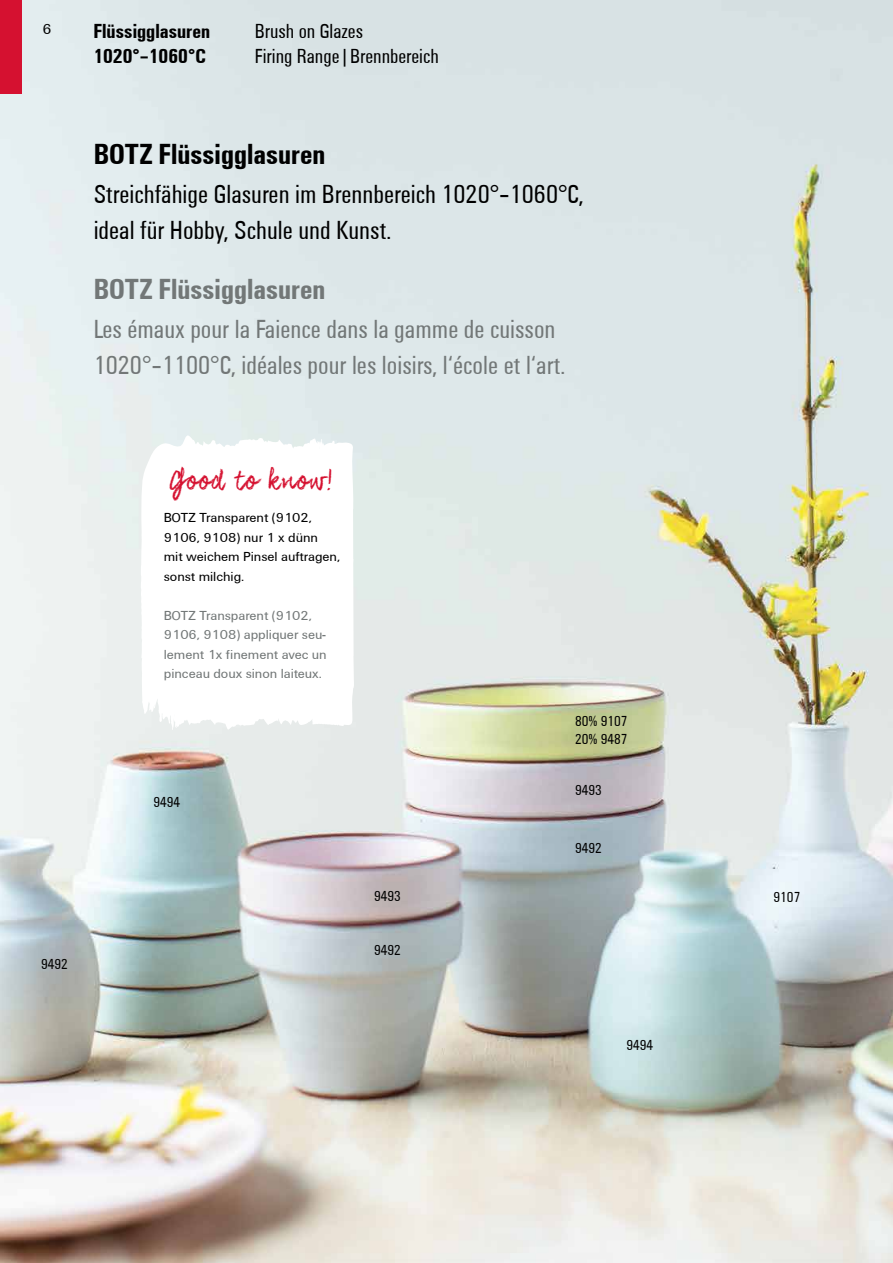
<style>
.page{position:relative;width:893px;height:1263px;background:#fff}
.page>*{position:absolute;margin:0;border:0;box-sizing:border-box;transform-origin:0 0}
.t1{font:700 30px "Weidmueller Condensed";color:#000}
.t2{font:700 30px "Weidmueller Condensed";color:#727777}
.t3{font:27px/36px "Weidmueller Condensed";color:#727777}
.t4{font:27px/36px "Weidmueller Condensed";color:#000}
.t5{font:26.85px "Coalhand Luke";color:#d51130}
.t6{font:21px/25.5px "Weidmueller Condensed";color:#000}
.t7{font:700 21px/25.2px "Weidmueller Condensed";color:#000}
.t8{font:15px/18px "Weidmueller Condensed";color:#000}
.t9{font:15px "Weidmueller";color:#000}
.t10{font:13.5px/19.5px "Weidmueller";color:#727777}
.t11{font:13.5px/19.5px "Weidmueller";color:#000}
</style>
<div class="page">
<img style="left:0;top:0;width:893px;height:1263px">
<div style="left:0;top:0;width:21px;height:93px;background:#d51130"></div>
<svg style="left:141px;top:432px;width:214px;height:298px"></svg>
<p class="t9" style="left:43px;top:20px;width:11px">6</p>
<p class="t7" style="left:93px;top:18px;width:118px">Flüssigglasuren<br>1020°–1060°C</p>
<p class="t6" style="left:255px;top:18px;width:186px">Brush on Glazes<br>Firing Range|Brennbereich</p>
<p class="t1" style="left:94px;top:133px;width:233px">BOTZ Flüssigglasuren</p>
<p class="t4" style="left:94px;top:176px;width:492px">Streichfähige Glasuren im Brennbereich 1020°–1060°C, ideal für Hobby, Schule und Kunst.</p>
<p class="t2" style="left:94px;top:268px;width:233px">BOTZ Flüssigglasuren</p>
<p class="t3" style="left:94px;top:311px;width:473px">Les émaux pour la Faience dans la gamme de cuisson<br>1020°–1100°C, idéales pour les loisirs, l‘école et l‘art.</p>
<p class="t8" style="left:41px;top:955px;width:28px">9492</p>
<p class="t5" style="left:170px;top:464px;width:163px">Good to know!</p>
<p class="t11" style="left:164px;top:508px;width:178px">BOTZ Transparent (9102,<br>9106, 9108) nur 1 x dünn mit weichem Pinsel auftragen, sonst milchig.</p>
<p class="t10" style="left:164px;top:605px;width:164px">BOTZ Transparent (9102,<br>9106, 9108) appliquer seu&shy;lement 1x finement avec un pinceau doux sinon laiteux.</p>
<p class="t8" style="left:153px;top:793px;width:28px">9494</p>
<p class="t8" style="left:374px;top:886px;width:28px">9493</p>
<p class="t8" style="left:374px;top:941px;width:28px">9492</p>
<p class="t8" style="left:575px;top:712px;width:54px">80% 9107<br>20% 9487</p>
<p class="t8" style="left:575px;top:781px;width:28px">9493</p>
<p class="t8" style="left:575px;top:839px;width:28px">9492</p>
<p class="t8" style="left:626px;top:1036px;width:28px">9494</p>
<p class="t8" style="left:774px;top:888px;width:28px">9107</p>
</div>
